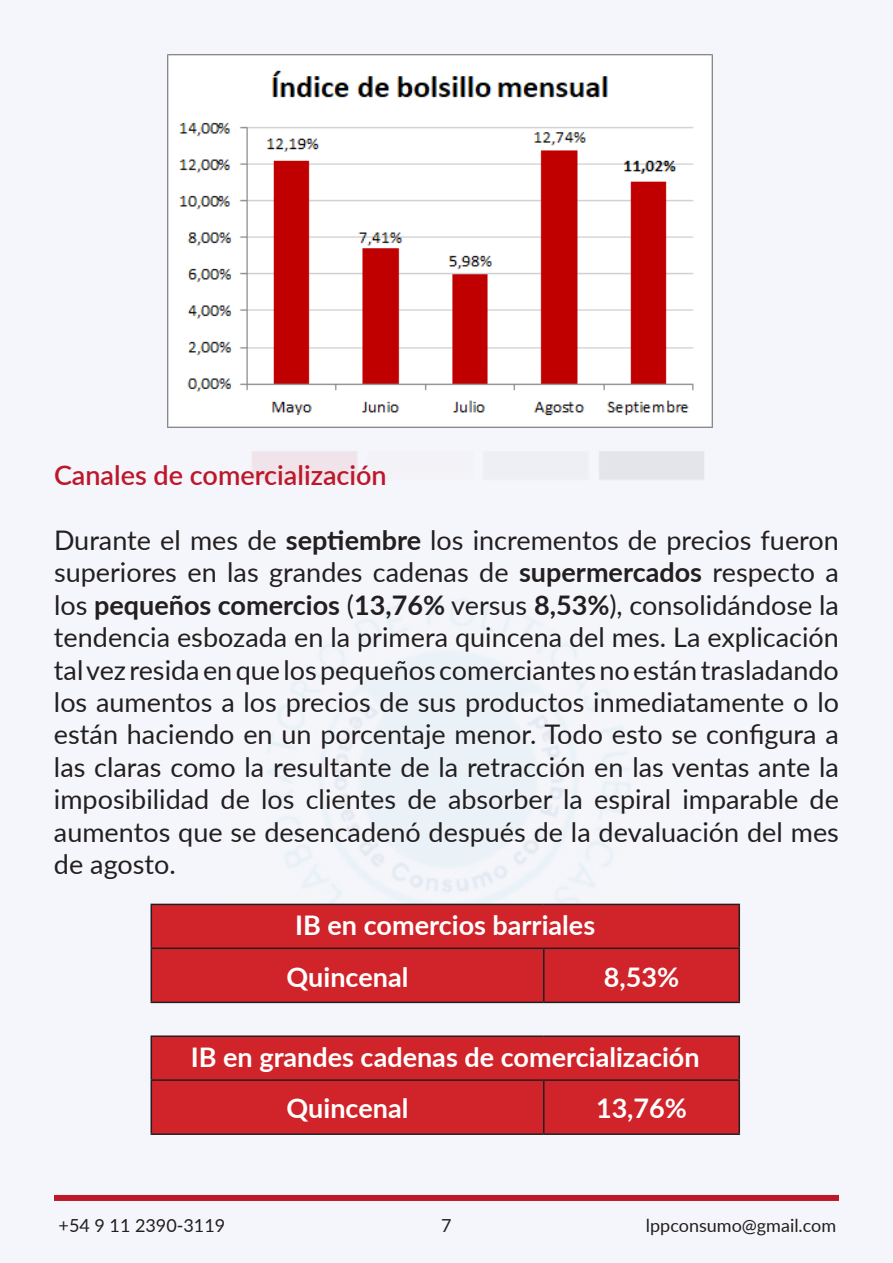
<style>
.page{position:relative;width:893px;height:1263px;background:#f5f6fb}
.page>*{position:absolute;margin:0;border:0;box-sizing:border-box;transform-origin:0 0}
.t1{font:27px/32.4px "Lato";color:#231f20;text-align:justify}
.t2{font:700 27px "Lato";color:#fff}
.t3{font:600 27px "Lato";color:#bd172a}
.t4{font:18px "Lato";color:#231f20}
.s1{font-weight:700}
</style>
<div class="page">
<div style="left:54px;top:1195px;width:785px;height:6px;background:#bd172a"></div>
<div style="left:152px;top:905px;width:586px;height:96px;background:#d1232a"></div>
<hr style="left:151px;top:904px;width:393px;height:1px;background:#231f20">
<hr style="left:151px;top:905px;width:1px;height:42px;background:#231f20">
<hr style="left:544px;top:904px;width:196px;height:1px;background:#231f20">
<hr style="left:738px;top:905px;width:2px;height:42px;background:#231f20">
<hr style="left:151px;top:947px;width:393px;height:2px;background:#231f20">
<hr style="left:151px;top:949px;width:1px;height:52px;background:#231f20">
<hr style="left:544px;top:947px;width:196px;height:2px;background:#231f20">
<hr style="left:543px;top:949px;width:1px;height:52px;background:#231f20">
<hr style="left:738px;top:949px;width:2px;height:52px;background:#231f20">
<hr style="left:151px;top:1001px;width:393px;height:2px;background:#231f20">
<hr style="left:544px;top:1001px;width:196px;height:2px;background:#231f20">
<div style="left:152px;top:1037px;width:586px;height:96px;background:#d1232a"></div>
<hr style="left:151px;top:1035px;width:393px;height:2px;background:#231f20">
<hr style="left:151px;top:1037px;width:1px;height:42px;background:#231f20">
<hr style="left:544px;top:1035px;width:196px;height:2px;background:#231f20">
<hr style="left:738px;top:1037px;width:2px;height:42px;background:#231f20">
<hr style="left:151px;top:1079px;width:393px;height:2px;background:#231f20">
<hr style="left:151px;top:1081px;width:1px;height:52px;background:#231f20">
<hr style="left:544px;top:1079px;width:196px;height:2px;background:#231f20">
<hr style="left:543px;top:1081px;width:1px;height:52px;background:#231f20">
<hr style="left:738px;top:1081px;width:2px;height:52px;background:#231f20">
<hr style="left:151px;top:1133px;width:393px;height:2px;background:#231f20">
<hr style="left:544px;top:1133px;width:196px;height:2px;background:#231f20">
<img style="left:167px;top:54px;width:545px;height:373px">
<p class="t3" style="left:54px;top:456px;width:334px">Canales de comercialización</p>
<p class="t1" style="left:54px;top:523px;width:786px">Durante el mes de <span class="s1">septiembre</span> los incrementos de precios fueron superiores en las grandes cadenas de <span class="s1">supermercados</span> respecto a los <span class="s1">pequeños comercios</span> (<span class="s1">13,76%</span> versus <span class="s1">8,53%</span>), consolidándose la tendencia esbozada en la primera quincena del mes. La explicación tal vez resida en que los pequeños comerciantes no están trasladando los aumentos a los precios de sus productos inmediatamente o lo están haciendo en un porcentaje menor. Todo esto se configura a las claras como la resultante de la retracción en las ventas ante la imposibilidad de los clientes de absorber la espiral imparable de aumentos que se desencadenó después de la devaluación del mes de agosto.</p>
<p class="t2" style="left:295px;top:905px;width:301px">IB en comercios barriales</p>
<p class="t2" style="left:287px;top:957px;width:123px">Quincenal</p>
<p class="t2" style="left:604px;top:957px;width:77px">8,53%</p>
<p class="t2" style="left:191px;top:1037px;width:510px">IB en grandes cadenas de comercialización</p>
<p class="t2" style="left:287px;top:1089px;width:123px">Quincenal</p>
<p class="t2" style="left:596px;top:1089px;width:93px">13,76%</p>
<p class="t4" style="left:59px;top:1212px;width:168px">+54 9 11 2390-3119</p>
<p class="t4" style="left:441px;top:1212px;width:12px">7</p>
<p class="t4" style="left:646px;top:1212px;width:192px">lppconsumo@gmail.com</p>
</div>
